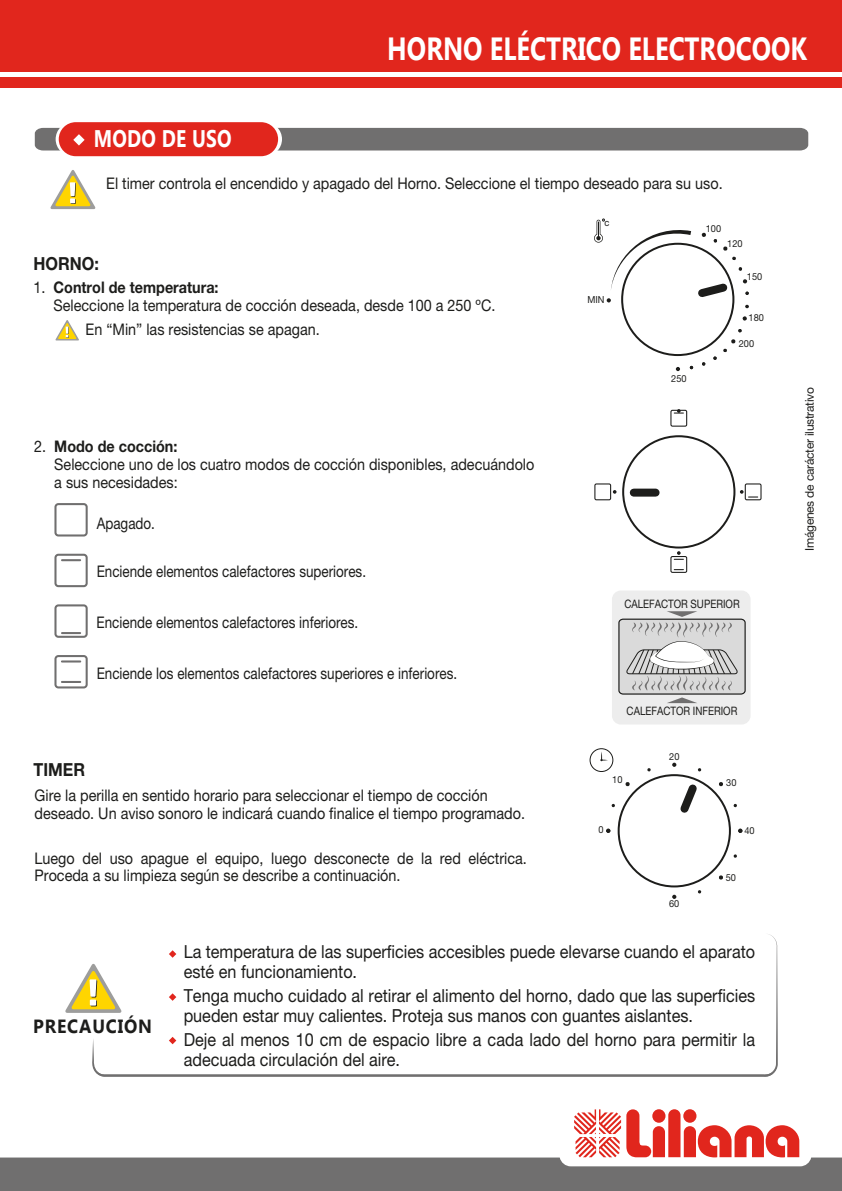
<style>
.page{position:relative;width:842px;height:1191px;background:#fff}
.page>*{position:absolute;margin:0;border:0;box-sizing:border-box;transform-origin:0 0}
.t1{font:700 32px "Gadugi";color:#fff;scale:.8 1}
.t2{font:700 24px "Gadugi";letter-spacing:.01em;color:#fff;scale:.8 1}
.t3{font:700 19px "Gadugi";letter-spacing:.05em;color:#1d1d1b;scale:.92 1}
.t4{font:18px/20px "Helvetica Neue";color:#1d1d1b;scale:.9 1}
.t5{font:700 18px "Helvetica Neue";color:#1d1d1b;scale:.9 1}
.t6{font:16px/18px "Helvetica Neue";color:#1d1d1b;scale:.9 1}
.t7{font:16px "Helvetica Neue";color:#1d1d1b;scale:.84 1}
.t8{font:12px "Helvetica Neue";letter-spacing:-.02em;color:#1d1d1b}
.t9{font:11.6px "Helvetica Neue";color:#1d1d1b;scale:.84 1}
.t10{font:9.8px "Helvetica Neue";color:#1d1d1b;scale:.95 1}
.s1{font-weight:700}
</style>
<div class="page">
<svg style="left:65px;top:964px;width:28px;height:49px"></svg>
<div style="left:618px;top:774px;width:113px;height:113px;border:2px solid #1d1d1b;border-radius:50%"></div>
<svg style="left:680px;top:778px;width:23px;height:35px"></svg>
<svg style="left:719px;top:782px;width:4px;height:4px"></svg>
<svg style="left:719px;top:875px;width:4px;height:4px"></svg>
<svg style="left:625px;top:782px;width:5px;height:4px"></svg>
<svg style="left:738px;top:828px;width:4px;height:5px"></svg>
<svg style="left:606px;top:828px;width:4px;height:5px"></svg>
<svg style="left:733px;top:803px;width:4px;height:4px"></svg>
<svg style="left:647px;top:768px;width:4px;height:3px"></svg>
<svg style="left:611px;top:803px;width:4px;height:4px"></svg>
<svg style="left:733px;top:854px;width:4px;height:4px"></svg>
<svg style="left:672px;top:762px;width:4px;height:5px"></svg>
<svg style="left:672px;top:894px;width:4px;height:5px"></svg>
<div style="left:589px;top:748px;width:24px;height:24px;border:1px solid #1d1d1b;border-radius:50%"></div>
<svg style="left:600px;top:751px;width:8px;height:10px"></svg>
<svg style="left:93px;top:934px;width:685px;height:134px"></svg>
<svg style="left:169px;top:950px;width:7px;height:7px"></svg>
<svg style="left:92px;top:1036px;width:685px;height:41px"></svg>
<div style="left:670px;top:556px;width:17px;height:17px;border:1px solid #1d1d1b;border-radius:2px"></div>
<svg style="left:674px;top:551px;width:9px;height:9px"></svg>
<div style="left:670px;top:410px;width:17px;height:17px;border:1px solid #1d1d1b;border-radius:2px"></div>
<svg style="left:674px;top:409px;width:9px;height:4px"></svg>
<div style="left:54px;top:503px;width:34px;height:33px;border:2px solid #706f6f;border-radius:3px"></div>
<div style="left:54px;top:554px;width:34px;height:33px;border:2px solid #706f6f;border-radius:3px"></div>
<svg style="left:62px;top:559px;width:18px;height:2px"></svg>
<svg style="left:54px;top:655px;width:34px;height:33px"></svg>
<hr style="left:61px;top:660px;width:20px;height:2px;background:#706f6f">
<hr style="left:61px;top:681px;width:20px;height:2px;background:#706f6f">
<div style="left:54px;top:604px;width:34px;height:34px;border:2px solid #706f6f;border-radius:3px"></div>
<svg style="left:62px;top:632px;width:18px;height:2px"></svg>
<div style="left:622px;top:435px;width:113px;height:113px;border:2px solid #1d1d1b;border-radius:50%"></div>
<div style="left:594px;top:483px;width:17px;height:17px;border:1px solid #1d1d1b;border-radius:2px"></div>
<div style="left:745px;top:483px;width:16px;height:17px;border:1px solid #1d1d1b;border-radius:2px"></div>
<svg style="left:613px;top:490px;width:3px;height:4px"></svg>
<svg style="left:740px;top:490px;width:18px;height:7px"></svg>
<div style="left:634px;top:488px;width:22px;height:8px;background:#1d1d1b"></div>
<svg style="left:742px;top:316px;width:5px;height:5px"></svg>
<svg style="left:723px;top:339px;width:13px;height:13px"></svg>
<svg style="left:713px;top:356px;width:4px;height:4px"></svg>
<svg style="left:702px;top:362px;width:3px;height:4px"></svg>
<svg style="left:738px;top:329px;width:4px;height:3px"></svg>
<svg style="left:676px;top:367px;width:4px;height:4px"></svg>
<svg style="left:594px;top:219px;width:155px;height:89px"></svg>
<div style="left:612px;top:590px;width:138px;height:134px;background:#ededed;border-radius:9px"></div>
<svg style="left:667px;top:697px;width:30px;height:6px"></svg>
<div style="left:619px;top:619px;width:126px;height:75px;background:#dadada;border-radius:4px"></div>
<div style="left:618px;top:618px;width:128px;height:76px;border:1px solid #1d1d1b;border-radius:4px"></div>
<svg style="left:626px;top:611px;width:112px;height:79px"></svg>
<svg style="left:50px;top:170px;width:46px;height:39px"></svg>
<svg style="left:55px;top:320px;width:24px;height:20px"></svg>
<div style="left:59px;top:122px;width:219px;height:34px;background:#e1261d;border-radius:17px"></div>
<div style="left:0;top:0;width:842px;height:71px;background:#e1261d"></div>
<div style="left:0;top:77px;width:842px;height:10px;background:#e1261d"></div>
<svg style="left:0;top:1109px;width:842px;height:82px"></svg>
<svg style="left:35px;top:128px;width:773px;height:22px"></svg>
<h2 class="t2" style="left:94px;top:124px;width:174px">MODO DE USO</h2>
<h1 class="t1" style="left:387px;top:29px;width:526px">HORNO ELÉCTRICO ELECTROCOOK</h1>
<p class="t6" style="left:106px;top:174px;width:686px">El timer controla el encendido y apagado del Horno. Seleccione el tiempo deseado para su uso.</p>
<p class="t5" style="left:34px;top:252px;width:74px">HORNO:</p>
<p class="t6" style="left:54px;top:278px;width:493px;text-indent:-20px">1. <span class="s1">Control de temperatura:<br></span>Seleccione la temperatura de cocción deseada, desde 100 a 250 ºC.</p>
<p class="t6" style="left:86px;top:320px;width:262px">En “Min” las resistencias se apagan.</p>
<p class="t6" style="left:54px;top:437px;width:535px;text-indent:-20px">2. <span class="s1">Modo de cocción:<br></span>Seleccione uno de los cuatro modos de cocción disponibles, adecuándolo a sus necesidades:</p>
<p class="t7" style="left:97px;top:513px;width:71px">Apagado.</p>
<p class="t7" style="left:97px;top:561px;width:322px">Enciende elementos calefactores superiores.</p>
<p class="t7" style="left:97px;top:612px;width:313px">Enciende elementos calefactores inferiores.</p>
<p class="t7" style="left:97px;top:663px;width:431px">Enciende los elementos calefactores superiores e inferiores.</p>
<p class="t5" style="left:34px;top:758px;width:59px">TIMER</p>
<p class="t6" style="left:35px;top:786px;width:546px">Gire la perilla en sentido horario para seleccionar el tiempo de cocción deseado. Un aviso sonoro le indicará cuando finalice el tiempo programado.</p>
<p class="t6" style="left:35px;top:849px;width:549px;line-height:17px">Luego del uso apague el equipo, luego desconecte de la red eléctrica.<br>Proceda a su limpieza según se describe a continuación.</p>
<p class="t10" style="left:604px;top:216px;width:7px">c</p>
<p class="t10" style="left:588px;top:294px;width:19px">MIN</p>
<p class="t10" style="left:671px;top:373px;width:18px">250</p>
<p class="t10" style="left:706px;top:222px;width:18px">100</p>
<p class="t10" style="left:727px;top:237px;width:18px">120</p>
<p class="t10" style="left:747px;top:271px;width:18px">150</p>
<p class="t10" style="left:748px;top:311px;width:18px">180</p>
<p class="t10" style="left:739px;top:338px;width:18px">200</p>
<p class="t9" style="left:624px;top:597px;width:139px">CALEFACTOR SUPERIOR</p>
<p class="t9" style="left:627px;top:703px;width:133px">CALEFACTOR INFERIOR</p>
<p class="t10" style="left:669px;top:750px;width:12px">20</p>
<p class="t10" style="left:612px;top:773px;width:12px">10</p>
<p class="t10" style="left:598px;top:823px;width:7px">0</p>
<p class="t10" style="left:669px;top:897px;width:12px">60</p>
<p class="t10" style="left:726px;top:776px;width:12px">30</p>
<p class="t10" style="left:744px;top:824px;width:12px">40</p>
<p class="t10" style="left:726px;top:871px;width:12px">50</p>
<p class="t3" style="left:33px;top:1015px;width:131px">PRECAUCIÓN</p>
<p class="t4" style="left:184px;top:941px;width:636px">La temperatura de las superficies accesibles puede elevarse cuando el aparato esté en funcionamiento.</p>
<p class="t4" style="left:184px;top:985px;width:636px">Tenga mucho cuidado al retirar el alimento del horno, dado que las superficies pueden estar muy calientes. Proteja sus manos con guantes aislantes.</p>
<p class="t4" style="left:184px;top:1029px;width:636px">Deje al menos 10 cm de espacio libre a cada lado del horno para permitir la adecuada circulación del aire.</p>
<p class="t8" style="left:802px;top:551px;width:166px;rotate:-90deg">Imágenes de carácter ilustrativo</p>
</div>
